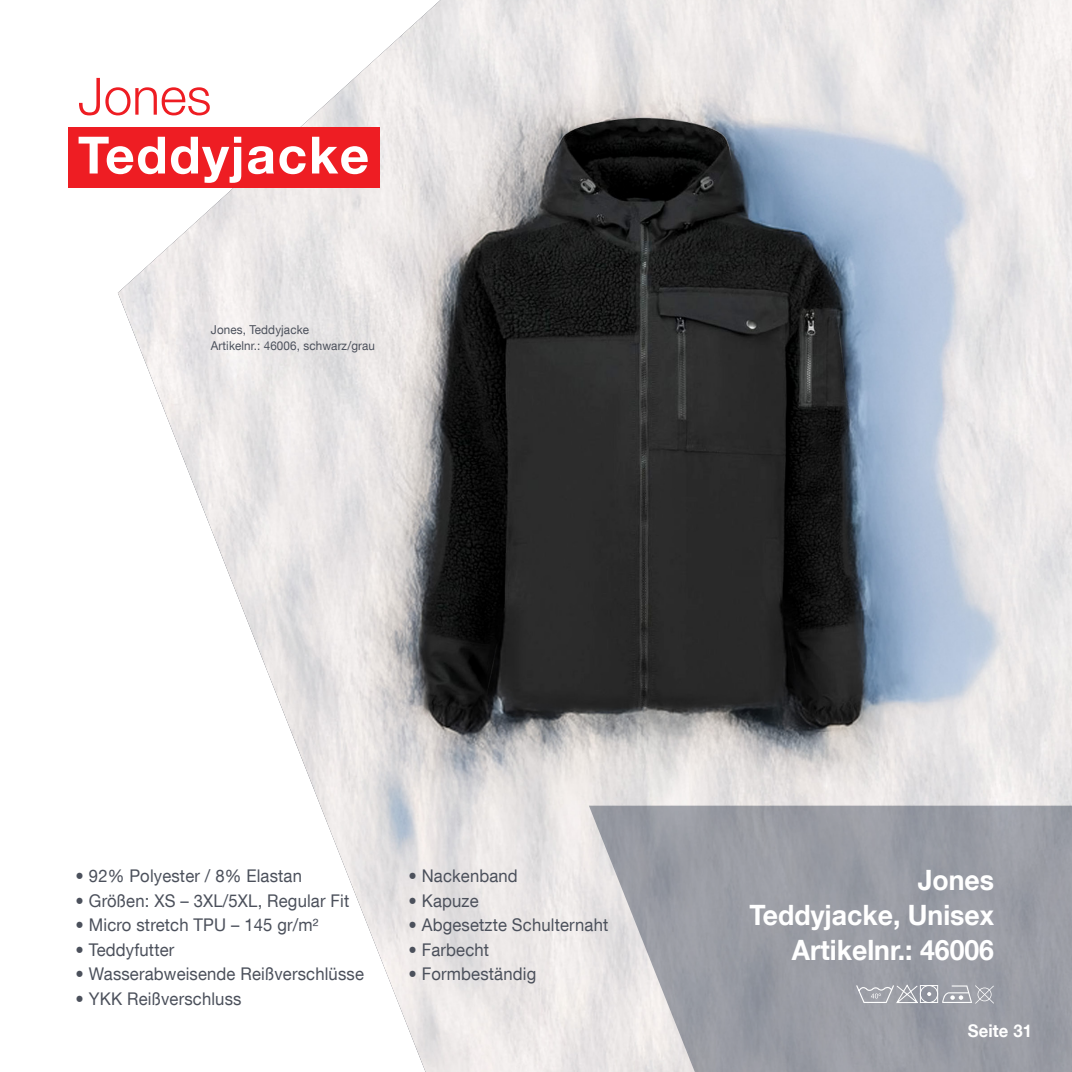
<style>
.page{position:relative;width:1072px;height:1072px;background:#fff}
.page>*{position:absolute;margin:0;border:0;box-sizing:border-box;transform-origin:0 0}
.t1{font:700 51.45px "Helvetica Neue LT Com";letter-spacing:.03em;color:#fff}
.t2{font:300 51.45px "Helvetica Neue LT Com";color:#ee1d23}
.t3{font:700 28px/35px "Helvetica Neue LT Com";color:#fff;text-align:right;scale:.95 1}
.t4{font:17.5px "Helvetica Neue LT Com";letter-spacing:.01em;color:#4b505b;scale:.95 1}
.t5{font:700 17.5px "Helvetica Neue LT Com";letter-spacing:.01em;color:#fff;scale:.95 1}
.t6{font:12.25px/15.8px "Helvetica Neue LT Com";letter-spacing:.01em;color:#4b505b;scale:.95 1}
</style>
<div class="page">
<img style="left:118px;top:0;width:953px;height:1071px">
<svg style="left:589px;top:805px;width:482px;height:266px;background:#a2a4ab"></svg>
<div style="left:68px;top:127px;width:311px;height:60px;background:#ee1d23"></div>
<svg style="left:856px;top:983px;width:138px;height:20px;background:#adafb6"></svg>
<h1 class="t2" style="left:78px;top:65px;width:135px">Jones</h1>
<h1 class="t1" style="left:78px;top:123px;width:293px">Teddyjacke</h1>
<p class="t6" style="left:211px;top:321px;width:174px">Jones, Teddyjacke<br>Artikelnr.: 46006, schwarz/grau</p>
<p class="t4" style="left:76px;top:865px;width:240px">• 92% Polyester / 8% Elastan</p>
<p class="t4" style="left:76px;top:889px;width:290px">• Größen: XS – 3XL/5XL, Regular Fit</p>
<p class="t4" style="left:76px;top:914px;width:257px">• Micro stretch TPU – 145 gr/m²</p>
<p class="t4" style="left:76px;top:938px;width:106px">• Teddyfutter</p>
<p class="t4" style="left:76px;top:963px;width:305px">• Wasserabweisende Reißverschlüsse</p>
<p class="t4" style="left:76px;top:987px;width:176px">• YKK Reißverschluss</p>
<p class="t4" style="left:408px;top:865px;width:117px">• Nackenband</p>
<p class="t4" style="left:408px;top:889px;width:75px">• Kapuze</p>
<p class="t4" style="left:408px;top:914px;width:212px">• Abgesetzte Schulternaht</p>
<p class="t4" style="left:408px;top:938px;width:87px">• Farbecht</p>
<p class="t4" style="left:408px;top:963px;width:136px">• Formbeständig</p>
<h2 class="t3" style="left:749px;top:861px;width:259px">Jones<br>Teddyjacke, Unisex<br>Artikelnr.: 46006</h2>
<p class="t5" style="left:967px;top:1019px;width:69px">Seite 31</p>
</div>
